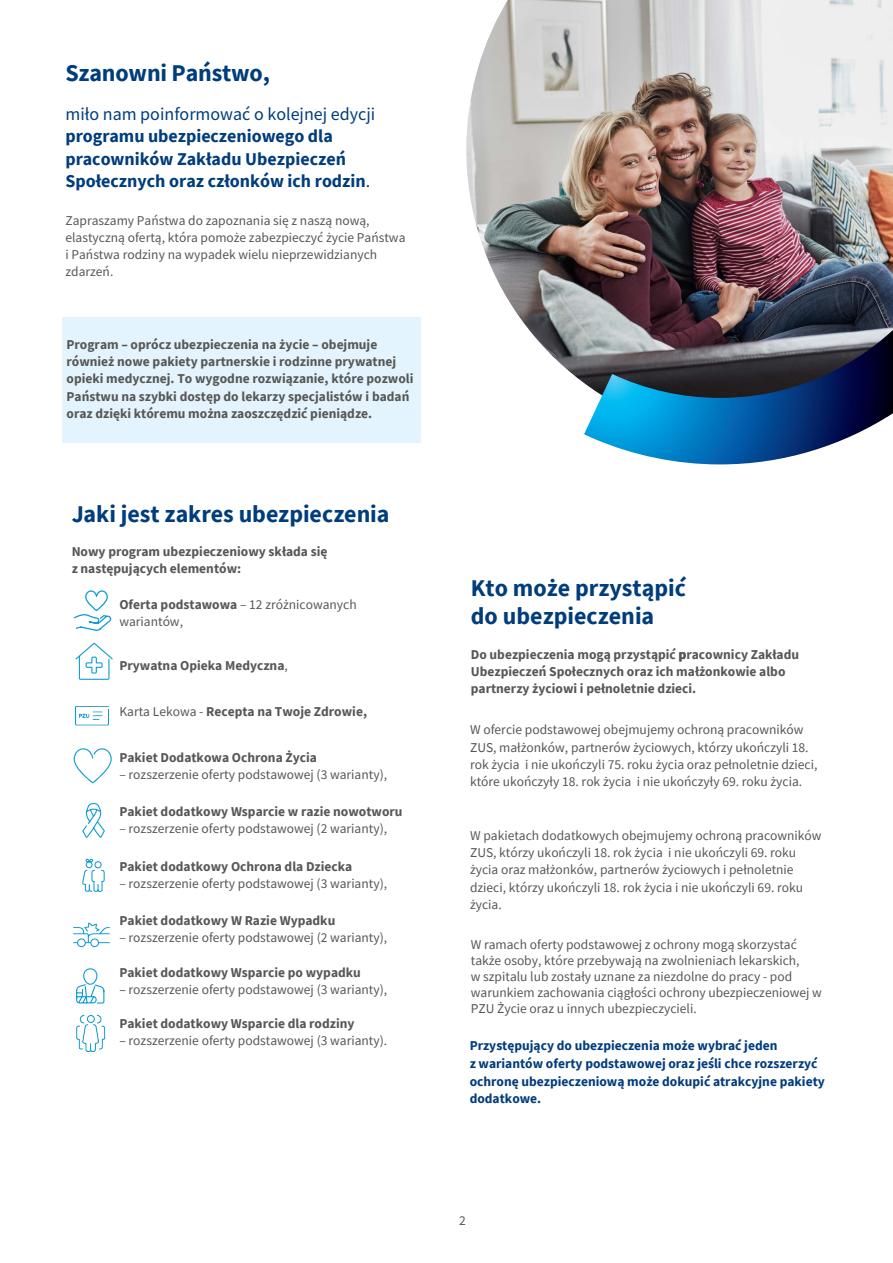
<style>
.page{position:relative;width:893px;height:1263px;background:#fff}
.page>*{position:absolute;margin:0;border:0;box-sizing:border-box;transform-origin:0 0}
.t1{font:700 24px/28.5px "Source Sans Pro";color:#003d7c}
.t2{font:700 18px/22.5px "Source Sans Pro";color:#003d7c}
.t3{font:18px "Source Sans Pro";color:#003d7c}
.t4{font:13.5px/17.4px "Source Sans Pro";color:#575756}
.t5{font:700 13.5px/17.2px "Source Sans Pro";color:#575756}
.t6{font:13.5px/17.4px "Source Sans Pro";color:#555}
.t7{font:700 13.5px/17.7px "Source Sans Pro";color:#003c7d}
.t8{font:13.5px "Source Sans Pro";color:#575756}
.s1{font-weight:400}
.s2{font-style:inherit}
.s3{font-weight:700}
</style>
<div class="page">
<div style="left:62px;top:318px;width:359px;height:125px;background:#e4f4fe"></div>
<svg style="left:73px;top:590px;width:39px;height:41px"></svg>
<svg style="left:76px;top:643px;width:37px;height:37px"></svg>
<svg style="left:74px;top:748px;width:38px;height:35px"></svg>
<svg style="left:82px;top:803px;width:23px;height:35px"></svg>
<svg style="left:82px;top:858px;width:23px;height:34px"></svg>
<svg style="left:76px;top:968px;width:29px;height:36px"></svg>
<img style="left:74px;top:922px;width:35px;height:26px">
<img style="left:76px;top:706px;width:32px;height:20px">
<img style="left:466px;top:0;width:427px;height:383px">
<svg style="left:584px;top:330px;width:309px;height:134px;background:#40698b"></svg>
<img style="left:76px;top:1015px;width:30px;height:37px">
<h1 class="t1" style="left:65px;top:58px;width:206px">Szanowni Państwo,</h1>
<h2 class="t3" style="left:65px;top:103px;width:311px">miło nam poinformować o kolejnej edycji</h2>
<h2 class="t2" style="left:65px;top:125px;width:306px">programu ubezpieczeniowego dla pracowników Zakładu Ubezpieczeń<br>Społecznych oraz członków ich rodzin<span class="s1">.</span></h2>
<p class="t4" style="left:65px;top:211px;width:341px">Zapraszamy Państwa do zapoznania się z naszą nową, elastyczną ofertą, która pomoże zabezpieczyć życie Państwa i Państwa rodziny na wypadek wielu nieprzewidzianych zdarzeń.</p>
<p class="t5" style="left:67px;top:336px;width:348px">Program – oprócz ubezpieczenia na życie – obejmuje również nowe pakiety partnerskie i rodzinne prywatnej opieki medycznej. To wygodne rozwiązanie, które pozwoli Państwu na szybki dostęp do lekarzy specjalistów i badań oraz dzięki któremu można zaoszczędzić pieniądze.</p>
<h1 class="t1" style="left:72px;top:499px;width:319px">Jaki jest zakres ubezpieczenia</h1>
<p class="t5" style="left:72px;top:543px;width:257px">Nowy program ubezpieczeniowy składa się z <span class="s2">następujących elementów</span>:</p>
<p class="t4" style="left:119px;top:596px;width:239px"><span class="s3">Oferta podstawowa</span> – 1<span class="s2">2</span> zróżnicowanych wariantów,</p>
<p class="t5" style="left:119px;top:657px;width:170px">Prywatna Opieka Medyczna<span class="s1">,</span></p>
<p class="t5" style="left:119px;top:702px;width:249px"><span class="s1">Karta Lekowa -</span> Recepta na Twoje Zdrowie,</p>
<p class="t5" style="left:119px;top:748px;width:199px">Pakiet Dodatkowa Ochrona Życia</p>
<p class="t4" style="left:119px;top:766px;width:269px">– rozszerzenie oferty podstawowej (3 warianty),</p>
<p class="t5" style="left:119px;top:803px;width:285px">Pakiet dodatkowy Wsparcie w razie nowotworu</p>
<p class="t4" style="left:119px;top:820px;width:269px">– rozszerzenie oferty podstawowej (2 warianty),</p>
<p class="t5" style="left:119px;top:857px;width:234px">Pakiet dodatkowy Ochrona dla Dziecka</p>
<p class="t4" style="left:119px;top:875px;width:269px">– rozszerzenie oferty podstawowej (3 warianty),</p>
<p class="t5" style="left:119px;top:912px;width:217px">Pakiet dodatkowy W Razie Wypadku</p>
<p class="t4" style="left:119px;top:929px;width:269px">– rozszerzenie oferty podstawowej (2 warianty),</p>
<p class="t5" style="left:119px;top:964px;width:243px">Pakiet dodatkowy Wsparcie po wypadku</p>
<p class="t4" style="left:119px;top:981px;width:269px">– rozszerzenie oferty podstawowej (3 warianty)<span class="s2">,</span></p>
<p class="t5" style="left:119px;top:1015px;width:237px">Pakiet dodatkowy Wsparcie dla rodziny</p>
<p class="t8" style="left:119px;top:1032px;width:269px">– rozszerzenie oferty podstawowej (3 warianty).</p>
<h1 class="t1" style="left:471px;top:573px;width:217px">Kto może przystąpić do ubezpieczenia</h1>
<p class="t5" style="left:471px;top:645px;width:330px">Do ubezpieczenia mogą przystąpić pracownicy Zakładu<br>Ubezpieczeń Społecznych oraz ich małżonkowie albo partnerzy życiowi i pełnoletnie dzieci.</p>
<p class="t6" style="left:470px;top:721px;width:349px">W ofercie podstawowej obejmujemy ochroną pracowników ZUS, małżonków, partnerów życiowych, którzy ukończyli 1<span class="s2">8</span>. rok życia i nie ukończyli 75. roku życia oraz pełnoletnie dzieci, które ukończyły 18. rok życia i nie ukończyły 69. roku życia.</p>
<p class="t4" style="left:470px;top:826px;width:353px">W pakietach dodatkowych obejmujemy ochroną pracowników ZUS, którzy ukończyli 1<span class="s2">8</span>. rok życia i nie ukończyli 69. roku życia oraz małżonków, partnerów życiowych i pełnoletnie dzieci, którzy ukończyli 18. rok życia i nie ukończyli 69. roku życia.</p>
<p class="t4" style="left:471px;top:936px;width:353px;line-height:16px">W ramach oferty podstawowej z ochrony mogą skorzystać także osoby, które przebywają na zwolnieniach lekarskich,<br>w szpitalu lub zostały uznane za niezdolne do pracy - pod warunkiem zachowania ciągłości och<span class="s2">ro</span>ny ubezpieczeniowej <span class="s2">w PZU Życie oraz u innych ubezpieczycieli.</span></p>
<p class="t7" style="left:470px;top:1037px;width:357px">Przystępujący do ubezpieczenia może wybrać jeden<br>z wariantów oferty podstawowej oraz jeśli chce rozszerzyć ochronę ubezpieczeniową może dokupić atrakcyjne pakiety dodatkowe.</p>
<p class="t4" style="left:459px;top:1211px;width:8px">2</p>
</div>
